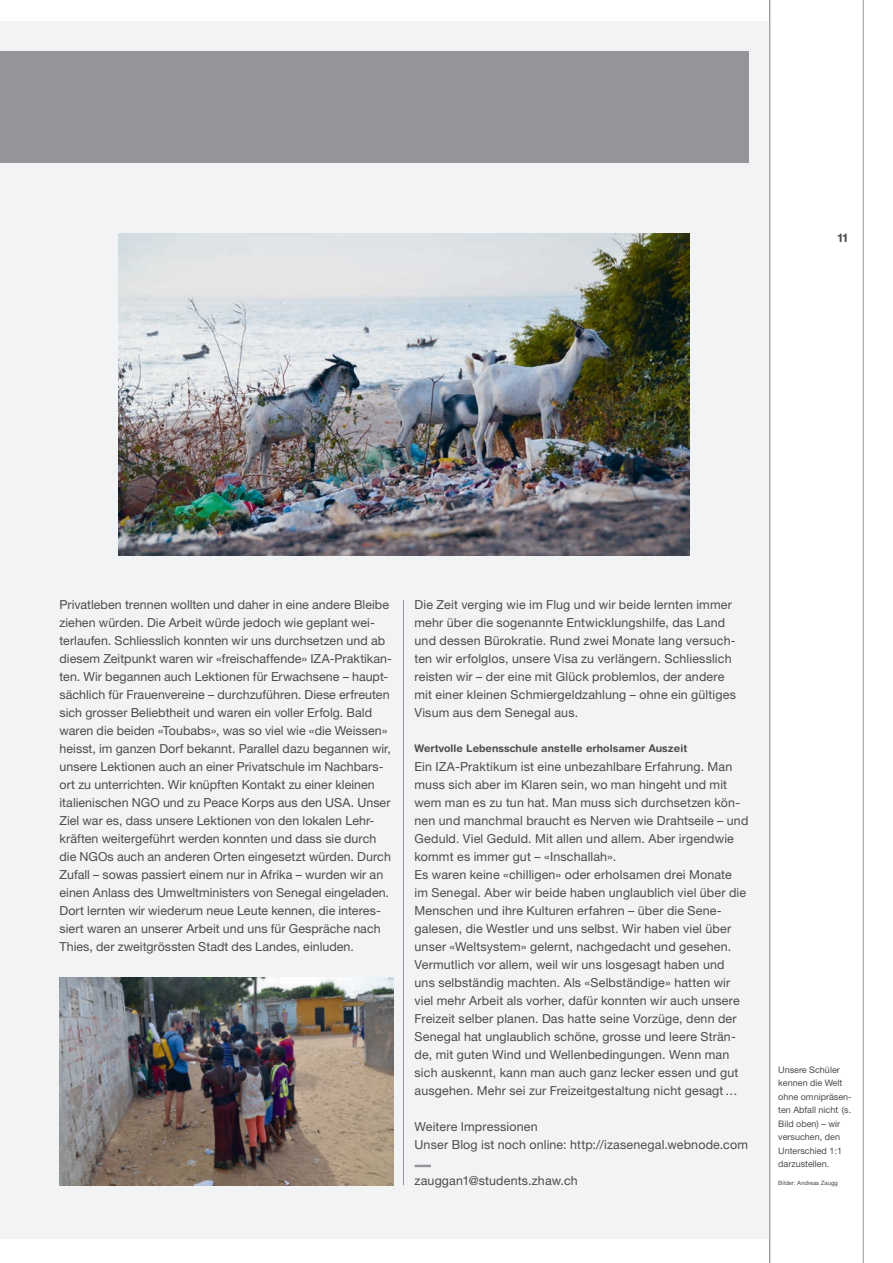
<style>
.page{position:relative;width:893px;height:1263px;background:#fff}
.page>*{position:absolute;margin:0;border:0;box-sizing:border-box;transform-origin:0 0}
.t1{font:12.45px/18px "Helvetica Neue LT Pro";letter-spacing:.01em;color:#4b4c4d}
.t2{font:700 12px "Helvetica Rounded LT Std";color:#4b4c4d}
.t3{font:700 10.5px "Helvetica Rounded LT Std";letter-spacing:.005em;color:#4b4c4d}
.t4{font:9px/13.5px "Helvetica Neue LT Pro";color:#4b4c4d}
.t5{font:6px "Helvetica Neue LT Pro";color:#4b4c4d}
</style>
<div class="page">
<hr style="left:863px;top:0;width:1px;height:1263px;background:#939598">
<div style="left:0;top:21px;width:769px;height:1218px;background:#f2f3f4"></div>
<hr style="left:769px;top:0;width:1px;height:1263px;background:#939598">
<div style="left:0;top:51px;width:748px;height:111px;background:#939598"></div>
<svg style="left:415px;top:1165px;width:16px;height:2px"></svg>
<hr style="left:403px;top:600px;width:1px;height:585px;background:#939598">
<img style="left:60px;top:977px;width:333px;height:208px">
<img style="left:119px;top:234px;width:570px;height:321px">
<p class="t2" style="left:838px;top:231px;width:11px">11</p>
<p class="t1" style="left:60px;top:595px;width:334px">Privatleben trennen wollten und daher in eine andere Bleibe ziehen würden. Die Arbeit würde jedoch wie geplant wei&shy;terlaufen. Schliesslich konnten wir uns durchsetzen und ab diesem Zeitpunkt waren wir «freischaffende» IZA-Praktikan&shy;ten. Wir begannen auch Lektionen für Erwachsene – haupt&shy;sächlich für Frauenvereine – durchzuführen. Diese erfreuten sich grosser Beliebtheit und waren ein voller Erfolg. Bald waren die beiden «Toubabs», was so viel wie «die Weissen» heisst, im ganzen Dorf bekannt. Parallel dazu begannen wir, unsere Lektionen auch an einer Privatschule im Nachbars&shy;ort zu unterrichten. Wir knüpften Kontakt zu einer kleinen italienischen NGO und zu Peace Korps aus den USA. Unser Ziel war es, dass unsere Lektionen von den lokalen Lehr&shy;kräften weitergeführt werden konnten und dass sie durch die NGOs auch an anderen Orten eingesetzt würden. Durch Zufall – sowas passiert einem nur in Afrika – wurden wir an einen Anlass des Umweltministers von Senegal eingeladen.<br>Dort lernten wir wiederum neue Leute kennen, die interes&shy;siert waren an unserer Arbeit und uns für Gespräche nach Thies, der zweitgrössten Stadt des Landes, einluden.</p>
<p class="t1" style="left:415px;top:595px;width:323px">Die Zeit verging wie im Flug und wir beide lernten immer mehr über die sogenannte Entwicklungshilfe, das Land und dessen Bürokratie. Rund zwei Monate lang versuch&shy;ten wir erfolglos, unsere Visa zu verlängern. Schliesslich reisten wir – der eine mit Glück problemlos, der andere mit einer kleinen Schmiergeldzahlung – ohne ein gültiges Visum aus dem Senegal aus.</p>
<p class="t3" style="left:415px;top:741px;width:274px">Wertvolle Lebensschule anstelle erholsamer Auszeit</p>
<p class="t1" style="left:415px;top:757px;width:335px">Ein IZA-Praktikum ist eine unbezahlbare Erfahrung. Man muss sich aber im Klaren sein, wo man hingeht und mit wem man es zu tun hat. Man muss sich durchsetzen kön&shy;nen und manchmal braucht es Nerven wie Drahtseile – und Geduld. Viel Geduld. Mit allen und allem. Aber irgendwie kommt es immer gut – «Inschallah».<br>Es waren keine «chilligen» oder erholsamen drei Monate<br>im Senegal. Aber wir beide haben unglaublich viel über die Menschen und ihre Kulturen erfahren – über die Sene&shy;galesen, die Westler und uns selbst. Wir haben viel über unser «Weltsystem» gelernt, nachgedacht und gesehen.<br>Vermutlich vor allem, weil wir uns losgesagt haben und<br>uns selbständig machten. Als «Selbständige» hatten wir viel mehr Arbeit als vorher, dafür konnten wir auch unsere Freizeit selber planen. Das hatte seine Vorzüge, denn der Senegal hat unglaublich schöne, grosse und leere Strän&shy;de, mit guten Wind und Wellenbedingungen. Wenn man sich auskennt, kann man auch ganz lecker essen und gut ausgehen. Mehr sei zur Freizeitgestaltung nicht gesagt…</p>
<p class="t1" style="left:415px;top:1117px;width:335px">Weitere Impressionen<br>Unser Blog ist noch online: http://izasenegal.webnode.com</p>
<p class="t1" style="left:415px;top:1171px;width:165px">zauggan1@students.zhaw.ch</p>
<p class="t4" style="left:778px;top:1062px;width:75px">Unsere Schüler kennen die Welt ohne omnipräsen&shy;ten Abfall nicht (s.<br>Bild oben) – wir versuchen, den<br>Unterschied 1:1 darzustellen.</p>
<p class="t5" style="left:778px;top:1179px;width:61px">Bilder: Andreas Zaugg</p>
</div>
